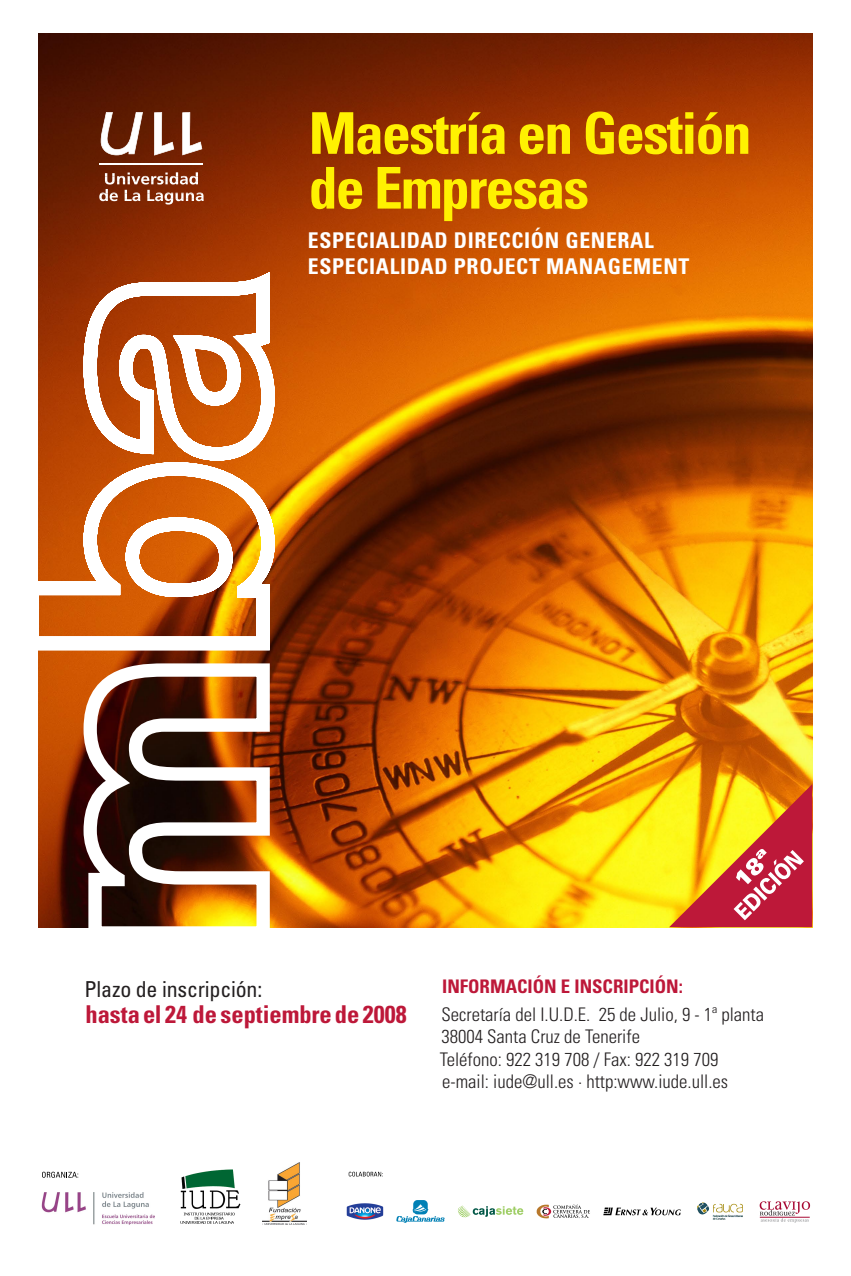
<style>
.page{position:relative;width:851px;height:1276px;background:#fff}
.page>*{position:absolute;margin:0;border:0;box-sizing:border-box;transform-origin:0 0}
.t1{font:700 condensed 57.6px "Univers LT Std";letter-spacing:-.03em;color:#fff101}
.t2{font:700 condensed 24.53px "Univers LT Std";color:#bd1839}
.t3{font:condensed 21.98px "Univers LT Std";letter-spacing:-.01em;color:#231f20}
.t4{font:700 condensed 21.67px/26px "Univers LT Std";letter-spacing:.03em;color:#fff}
.t5{font:300 condensed 18.75px "Univers LT Std";color:#231f20}
.t6{font:700 condensed 18.75px "Univers LT Std";color:#bd1839}
</style>
<div class="page">
<img style="left:39px;top:33px;width:773px;height:894px">
<svg style="left:669px;top:784px;width:143px;height:143px;background:#de8531"></svg>
<svg style="left:101px;top:112px;width:101px;height:44px"></svg>
<hr style="left:100px;top:163px;width:103px;height:2px;background:#fff">
<svg style="left:99px;top:172px;width:105px;height:32px;background:#9d5c42"></svg>
<svg style="left:38px;top:261px;width:243px;height:667px"></svg>
<img style="left:180px;top:1169px;width:60px;height:55px">
<img style="left:263px;top:1162px;width:44px;height:62px">
<svg style="left:42px;top:1171px;width:36px;height:6px"></svg>
<img style="left:41px;top:1192px;width:113px;height:33px">
<svg style="left:348px;top:1171px;width:35px;height:5px"></svg>
<img style="left:697px;top:1202px;width:46px;height:18px">
<img style="left:346px;top:1203px;width:37px;height:17px">
<div style="left:413px;top:1200px;width:14px;height:14px;background:#0080b5;border-radius:4px"></div>
<svg style="left:396px;top:1203px;width:48px;height:19px"></svg>
<svg style="left:603px;top:1207px;width:78px;height:8px"></svg>
<svg style="left:536px;top:1204px;width:54px;height:14px"></svg>
<svg style="left:458px;top:1205px;width:65px;height:12px"></svg>
<img style="left:759px;top:1201px;width:52px;height:21px">
<p class="t1" style="left:309px;top:98px;width:444px">Maestría en Gestión</p>
<p class="t1" style="left:308px;top:153px;width:282px">de Empresas</p>
<p class="t4" style="left:308px;top:227px;width:383px">ESPECIALIDAD DIRECCIÓN GENERAL<br>ESPECIALIDAD PROJECT MANAGEMENT</p>
<p class="t3" style="left:84px;top:975px;width:179px">Plazo de inscripción:</p>
<p class="t2" style="left:85px;top:998px;width:322px">hasta el 24 de septiembre de 2008</p>
<p class="t6" style="left:442px;top:975px;width:242px">INFORMACIÓN E INSCRIPCIÓN:</p>
<p class="t5" style="left:441px;top:1002px;width:324px">Secretaría del I.U.D.E. 25 de Julio, 9 - 1ª planta</p>
<p class="t5" style="left:441px;top:1025px;width:200px">38004 Santa Cruz de Tenerife</p>
<p class="t5" style="left:439px;top:1047px;width:280px">Teléfono: 922 319 708 / Fax: 922 319 709</p>
<p class="t5" style="left:442px;top:1070px;width:287px">e-mail: iude@ull.es · http:www.iude.ull.es</p>
</div>
